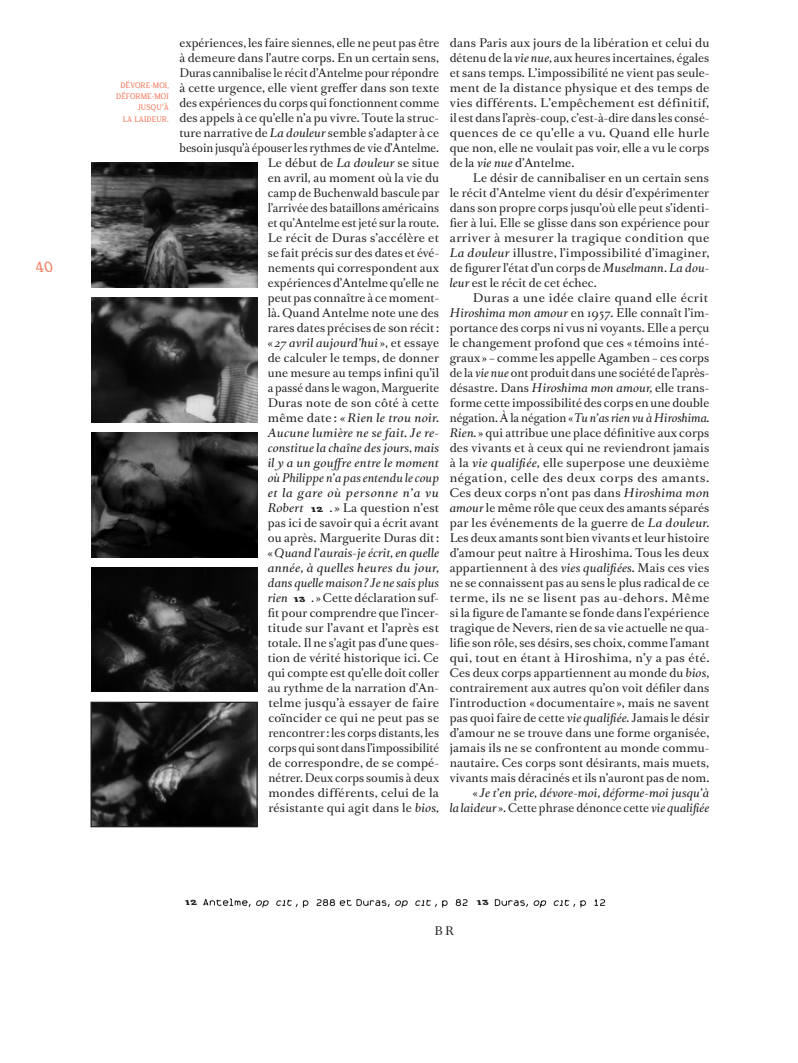
<style>
.page{position:relative;width:798px;height:1063px;background:#fff}
.page>*{position:absolute;margin:0;border:0;box-sizing:border-box;transform-origin:0 0}
.C_Folios{font:13.75px "Le Cavalier";color:#f4866b}
.D_Texte_Labeur{font:11.25px/15px "Romain BP Text";letter-spacing:.01em;color:#231f20;text-align:justify}
.D_Texte_Labeur-2{font:11.25px/15px "Romain BP Text";letter-spacing:.01em;color:#231f20;scale:1.05 1}
.D_Texte_Labeur-3{font:italic 11.25px/15px "Romain BP Text";letter-spacing:.01em;color:#231f20;text-align:justify}
.D_Texte_Labeur-4{font:11.25px "Romain BP Text";letter-spacing:.01em;color:#231f20;scale:.96 1}
.D_Texte_Labeur-5{font:italic 11.25px "Romain BP Text";letter-spacing:.01em;color:#231f20;scale:1.04 1}
.D_Texte_Labeur-6{font:11.25px "Romain BP Text";letter-spacing:.01em;color:#231f20;scale:.95 1}
.D_Texte_Labeur-7{font:11.25px "Romain BP Text";letter-spacing:.01em;color:#231f20;scale:1.04 1}
.D_Texte_Labeur-8{font:italic 11.25px "Romain BP Text";letter-spacing:.055em;color:#231f20;scale:1.05 1}
.H_Initiales_Auteur{font:11.25px "Romain BP Text";color:#231f20}
.B3_Titre_Courant{font:7.5px "Le Cavalier";letter-spacing:.01em;color:#f4866b}
.t1{font:900 6.88px "Le Cavalier";letter-spacing:.005em;color:#231f20}
.s1{font-style:italic}
.s2{font-style:normal}
</style>
<div class="page">
<svg style="left:203px;top:898px;width:265px;height:10px"></svg>
<svg style="left:494px;top:899px;width:92px;height:9px"></svg>
<svg style="left:594px;top:899px;width:12px;height:7px"></svg>
<img style="left:91px;top:163px;width:166px;height:124px">
<img style="left:91px;top:298px;width:166px;height:124px">
<img style="left:91px;top:433px;width:166px;height:124px">
<img style="left:91px;top:567px;width:166px;height:125px">
<img style="left:92px;top:704px;width:164px;height:121px">
<div style="left:90px;top:702px;width:168px;height:125px;border:1px solid #231f20"></div>
<p class="C_Folios" style="left:36px;top:258px;width:19px">40</p>
<p class="B3_Titre_Courant" style="left:120px;top:81px;width:50px">DÉVORE-MOI,</p>
<p class="B3_Titre_Courant" style="left:116px;top:92px;width:54px">DÉFORME-MOI</p>
<p class="B3_Titre_Courant" style="left:137px;top:103px;width:33px">JUSQU’À</p>
<p class="B3_Titre_Courant" style="left:123px;top:114px;width:48px">LA LAIDEUR.</p>
<p class="D_Texte_Labeur" style="left:179px;top:34px;width:261px">expériences, les faire siennes, elle ne peut pas être</p>
<p class="D_Texte_Labeur" style="left:179px;top:49px;width:261px">à demeure dans l’autre corps. En un certain sens,</p>
<p class="D_Texte_Labeur-4" style="left:179px;top:63px;width:271px">Duras cannibalise le récit d’Antelme pour répondre</p>
<p class="D_Texte_Labeur" style="left:179px;top:79px;width:261px">à cette urgence, elle vient greffer dans son texte</p>
<p class="D_Texte_Labeur" style="left:179px;top:94px;width:261px">des expériences du corps qui fonctionnent comme</p>
<p class="D_Texte_Labeur" style="left:179px;top:109px;width:261px">des appels à ce qu’elle n’a pu vivre. Toute la struc-</p>
<p class="D_Texte_Labeur" style="left:179px;top:124px;width:261px">ture narrative de <span class="s1">La douleur</span> semble s’adapter à ce</p>
<p class="D_Texte_Labeur-6" style="left:179px;top:138px;width:275px">besoin jusqu’à épouser les rythmes de vie d’Antelme.</p>
<p class="D_Texte_Labeur" style="left:268px;top:154px;width:173px">Le début de <span class="s1">La douleur</span> se situe</p>
<p class="D_Texte_Labeur" style="left:268px;top:169px;width:173px">en avril, au moment où la vie du</p>
<p class="D_Texte_Labeur" style="left:268px;top:184px;width:173px">camp de Buchenwald bascule par</p>
<p class="D_Texte_Labeur-4" style="left:268px;top:198px;width:180px">l’arrivée des bataillons américains</p>
<p class="D_Texte_Labeur" style="left:268px;top:214px;width:173px">et qu’Antelme est jeté sur la route.</p>
<p class="D_Texte_Labeur-7" style="left:268px;top:228px;width:166px">Le récit de Duras s’accélère et</p>
<p class="D_Texte_Labeur" style="left:268px;top:244px;width:173px">se fait précis sur des dates et évé-</p>
<p class="D_Texte_Labeur" style="left:268px;top:259px;width:173px">nements qui correspondent aux</p>
<p class="D_Texte_Labeur" style="left:268px;top:274px;width:173px">expériences d’Antelme qu’elle ne</p>
<p class="D_Texte_Labeur" style="left:268px;top:289px;width:173px">peut pas connaître à ce moment-</p>
<p class="D_Texte_Labeur" style="left:268px;top:304px;width:173px">là. Quand Antelme note une des</p>
<p class="D_Texte_Labeur" style="left:268px;top:319px;width:173px">rares dates précises de son récit:</p>
<p class="D_Texte_Labeur-3" style="left:268px;top:334px;width:173px"><span class="s2">«</span> 27 avril aujourd’hui <span class="s2">», et essaye</span></p>
<p class="D_Texte_Labeur" style="left:268px;top:349px;width:173px">de calculer le temps, de donner</p>
<p class="D_Texte_Labeur" style="left:268px;top:364px;width:173px">une mesure au temps infini qu’il</p>
<p class="D_Texte_Labeur-4" style="left:268px;top:378px;width:180px">a passé dans le wagon, Marguerite</p>
<p class="D_Texte_Labeur" style="left:268px;top:394px;width:173px">Duras note de son côté à cette</p>
<p class="D_Texte_Labeur-5" style="left:268px;top:408px;width:166px"><span class="s2">même date : «</span> Rien le trou noir.</p>
<p class="D_Texte_Labeur-5" style="left:268px;top:423px;width:166px">Aucune lumière ne se fait. Je re-</p>
<p class="D_Texte_Labeur-3" style="left:268px;top:439px;width:173px">constitue la chaîne des jours, mais</p>
<p class="D_Texte_Labeur-3" style="left:268px;top:454px;width:173px">il y a un gouffre entre le moment</p>
<p class="D_Texte_Labeur-3" style="left:268px;top:469px;width:173px">où Philippe n’a pas entendu le coup</p>
<p class="D_Texte_Labeur-8" style="left:268px;top:483px;width:164px">et la gare où personne n’a vu</p>
<p class="D_Texte_Labeur-3" style="left:268px;top:499px;width:37px">Robert</p>
<p class="t1" style="left:311px;top:505px;width:14px">12</p>
<p class="D_Texte_Labeur-3" style="left:268px;top:499px;width:173px;text-indent:62px"><span class="s2">. » La question n’est pas ici de savoir qui a écrit avant ou après. Marguerite Duras dit: «</span>Quand l’aurais-je écrit, en quelle année, à quelles heures du jour, dans quelle maison? Je ne sais plus rien</p>
<p class="D_Texte_Labeur" style="left:268px;top:589px;width:173px;text-indent:43px">. » Cette déclaration suf&shy;fit pour comprendre que l’incer&shy;titude sur l’avant et l’après est totale. Il ne s’agit pas d’une ques&shy;tion de vérité historique ici. Ce qui compte est qu’elle doit coller au rythme de la narration d’An&shy;telme jusqu’à essayer de faire coïncider ce qui ne peut pas se rencontrer : les corps distants, les corps qui sont dans l’impossibilité de correspondre, de se compé&shy;nétrer. Deux corps soumis à deux mondes différents, celui de la résistante qui agit dans le <span class="s1">bios,</span></p>
<p class="t1" style="left:293px;top:595px;width:14px">13</p>
<p class="D_Texte_Labeur" style="left:449px;top:34px;width:261px">dans Paris aux jours de la libération et celui du détenu de la <span class="s1">vie nue,</span> aux heures incertaines, égales et sans temps. L’impossibilité ne vient pas seule&shy;ment de la distance physique et des temps de vies différents. L’empêchement est définitif, il est dans l’après-coup, c’est-à-dire dans les consé&shy;quences de ce qu’elle a vu. Quand elle hurle que non, elle ne voulait pas voir, elle a vu le corps de la <span class="s1">vie nue</span> d’Antelme.</p>
<p class="D_Texte_Labeur" style="left:449px;top:169px;width:261px;text-indent:23px">Le désir de cannibaliser en un certain sens le récit d’Antelme vient du désir d’expérimenter dans son propre corps jusqu’où elle peut s’identi&shy;fier à lui. Elle se glisse dans son expérience pour arriver à mesurer la tragique condition que <span class="s1">La douleur</span> illustre, l’impossibilité d’imaginer, de figurer l’état d’un corps de <span class="s1">Muselmann</span>. <span class="s1">La dou&shy;leur</span> est le récit de cet échec.</p>
<p class="D_Texte_Labeur-2" style="left:449px;top:289px;width:249px;text-indent:23px">Duras a une idée claire quand elle écrit <span class="s1">Hiroshima mon amour</span> en 1957. Elle connaît l’im&shy;portance des corps ni vus ni voyants. Elle a perçu le changement profond que ces « témoins inté&shy;graux » – comme les appelle Agamben – ces corps de la <span class="s1">vie nue</span> ont produit dans une société de l’après&shy;désastre. Dans <span class="s1">Hiroshima mon amour,</span> elle trans&shy;forme cette impossibilité des corps en une double négation. À la négation «<span class="s1">Tu n’as rien vu à Hiroshima.<br>Rien.</span> » qui attribue une place définitive aux corps des vivants et à ceux qui ne reviendront jamais à la <span class="s1">vie qualifiée,</span> elle superpose une deuxième négation, celle des deux corps des amants.<br>Ces deux corps n’ont pas dans <span class="s1">Hiroshima mon amour</span> le même rôle que ceux des amants séparés par les événements de la guerre de <span class="s1">La douleur.<br></span>Les deux amants sont bien vivants et leur histoire d’amour peut naître à Hiroshima. Tous les deux appartiennent à des <span class="s1">vies qualifiées.</span> Mais ces vies ne se connaissent pas au sens le plus radical de ce terme, ils ne se lisent pas au-dehors. Même si la figure de l’amante se fonde dans l’expérience tragique de Nevers, rien de sa vie actuelle ne qua&shy;lifie son rôle, ses désirs, ses choix, comme l’amant qui, tout en étant à Hiroshima, n’y a pas été.<br>Ces deux corps appartiennent au monde du <span class="s1">bios</span>, contrairement aux autres qu’on voit défiler dans l’introduction «documentaire », mais ne savent pas quoi faire de cette <span class="s1">vie qualifiée.</span> Jamais le désir d’amour ne se trouve dans une forme organisée, jamais ils ne se confrontent au monde commu&shy;nautaire. Ces corps sont désirants, mais muets, vivants mais déracinés et ils n’auront pas de nom.</p>
<p class="D_Texte_Labeur-3" style="left:449px;top:784px;width:261px;text-align:right"><span class="s2">«</span> Je t’en prie, dévore-moi, déforme-moi jusqu’à<br>la laideur <span class="s2">». Cette phrase dénonce cette</span> vie qualifiée</p>
<p class="t1" style="left:185px;top:898px;width:14px">12</p>
<p class="t1" style="left:476px;top:898px;width:14px">13</p>
<p class="H_Initiales_Auteur" style="left:434px;top:921px;width:21px">B R</p>
</div>
